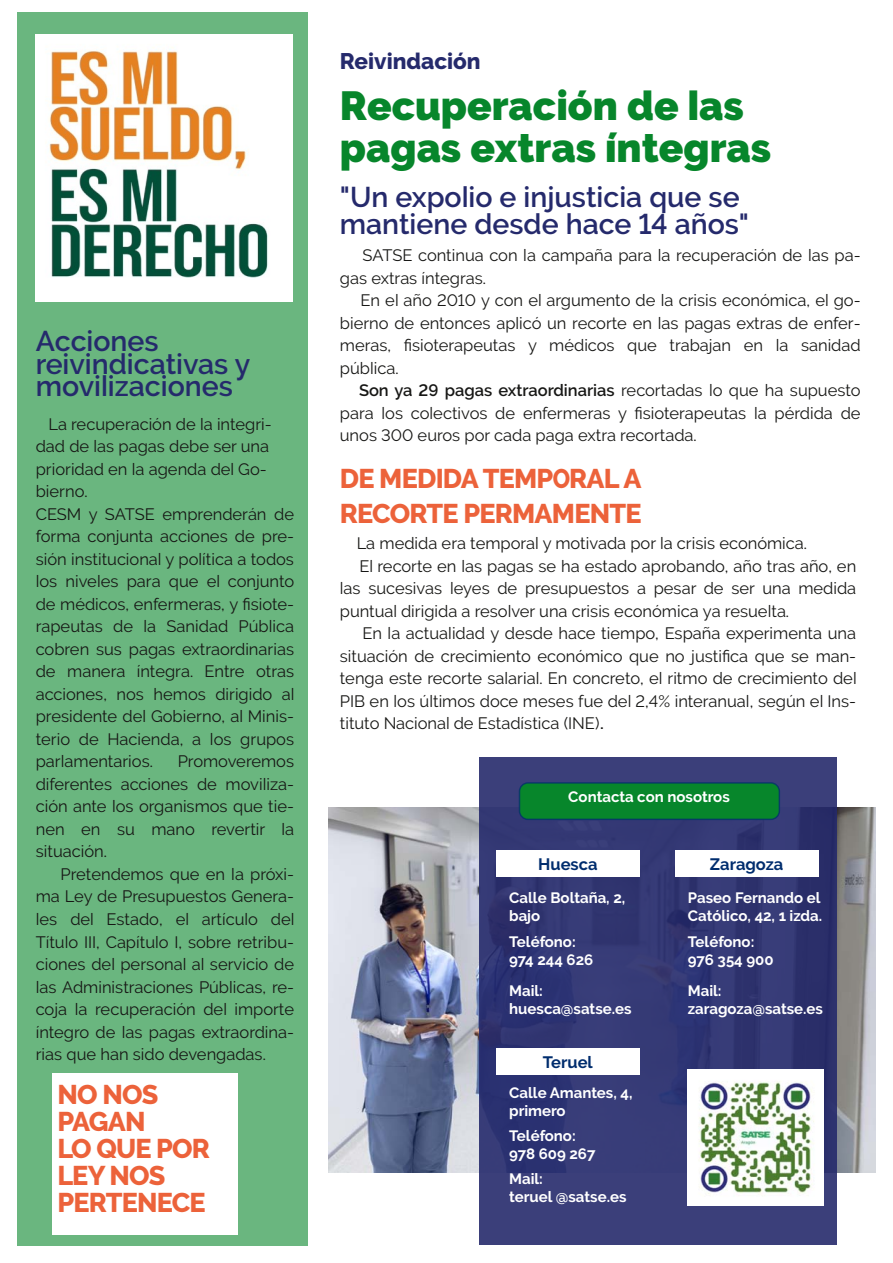
<style>
.page{position:relative;width:893px;height:1263px;background:#fff}
.page>*{position:absolute;margin:0;border:0;box-sizing:border-box;transform-origin:0 0}
.t1{font:40.5px/42px "SATSE Black";color:#07862b}
.t2{font:600 28.5px/22.5px "SATSE";color:#252a6c}
.t3{font:800 27px/27px "SATSE";letter-spacing:-.03em;color:#ec623a}
.t4{font:800 22.5px "SATSE";letter-spacing:-.005em;color:#252a6c}
.t5{font:16.5px/22.5px "SATSE";color:#171715;text-align:justify}
.t6{font:700 16.5px "Raleway";color:#002d6e}
.t7{font:700 15px/18px "Raleway";letter-spacing:-.005em;color:#fff}
.s1{font-weight:600}
.s2{font-family:"Arial";font-size:18px}
</style>
<div class="page">
<img style="left:329px;top:808px;width:547px;height:365px">
<div style="left:479px;top:757px;width:357px;height:488px;background:#252a6c;opacity:.9"></div>
<div style="left:17px;top:13px;width:290px;height:1233px;background:#6ab67f"></div>
<img style="left:36px;top:34px;width:256px;height:268px">
<div style="left:52px;top:1073px;width:185px;height:162px;background:#fff"></div>
<div style="left:519px;top:783px;width:260px;height:36px;background:#07862b;border-radius:9px"></div>
<div style="left:519px;top:782px;width:261px;height:38px;border:2px solid #002d6e;border-radius:9px"></div>
<div style="left:675px;top:850px;width:144px;height:27px;background:#fff"></div>
<div style="left:496px;top:850px;width:144px;height:27px;background:#fff"></div>
<div style="left:496px;top:1048px;width:144px;height:27px;background:#fff"></div>
<img style="left:688px;top:1069px;width:136px;height:136px">
<h2 class="t2" style="left:36px;top:330px;width:216px">Acciones reivindicativas y movilizaciones</h2>
<p class="t5" style="left:36px;top:413px;width:260px;text-align:left;text-indent:13px">La recuperación de la integri&shy;dad de las pagas debe ser una prioridad en la agenda del Go&shy;bierno.<br>CESM y SATSE emprenderán de forma conjunta acciones de pre&shy;sión institucional y política a todos los niveles para que el conjunto de médicos, enfermeras, y fisiote&shy;rapeutas de la Sanidad Pública cobren sus pagas extraordinarias de manera íntegra. Entre otras acciones, nos hemos dirigido al presidente del Gobierno, al Minis&shy;terio de Hacienda, a los grupos parlamentarios.</p>
<p class="t5" style="left:36px;top:750px;width:260px;text-indent:142px">Promoveremos diferentes acciones de moviliza&shy;ción ante los organismos que tie&shy;nen en su mano revertir la situación.</p>
<p class="t5" style="left:36px;top:863px;width:260px;text-indent:25px">Pretendemos que en la próxi&shy;ma Ley de Presupuestos Genera&shy;les del Estado, el artículo del Título III, Capítulo I, sobre retribu&shy;ciones del personal al servicio de las Administraciones Públicas, re&shy;coja la recuperación del importe íntegro de las pagas extraordina&shy;rias que han sido devengadas.</p>
<h3 class="t3" style="left:57px;top:1081px;width:154px">NO NOS<br>PAGAN<br>LO QUE POR<br>LEY NOS<br>PERTENECE</h3>
<h3 class="t4" style="left:340px;top:48px;width:142px">Reivindación</h3>
<h1 class="t1" style="left:340px;top:84px;width:433px">Recuperación de las pagas extras íntegras</h1>
<h2 class="t2" style="left:340px;top:183px;width:411px;line-height:27px">"Un expolio e injusticia que se mantiene desde hace 14 años"</h2>
<p class="t5" style="left:340px;top:244px;width:522px;text-indent:23px">SATSE continua con la campaña para la recuperación de las pa&shy;gas extras íntegras.</p>
<p class="t5" style="left:340px;top:289px;width:522px;text-indent:21px">En el año 2010 y con el argumento de la crisis económica, el go&shy;bierno de entonces aplicó un recorte en las pagas extras de enfer&shy;meras, fisioterapeutas y médicos que trabajan en la sanidad pública.</p>
<p class="t5" style="left:340px;top:379px;width:522px;text-indent:19px"><span class="s1">Son ya 29 pagas extraordinarias</span> recortadas lo que ha supuesto para los colectivos de enfermeras y fisioterapeutas la pérdida de unos 300 euros por cada paga extra recortada.</p>
<h3 class="t3" style="left:340px;top:462px;width:303px;line-height:34.5px">DE MEDIDA TEMPORAL A<br>RECORTE PERMAMENTE</h3>
<p class="t5" style="left:357px;top:532px;width:452px">La medida era temporal y motivada por la crisis económica.</p>
<p class="t5" style="left:359px;top:554px;width:498px">El recorte en las pagas se ha estado aprobando, año tras año, en</p>
<p class="t5" style="left:340px;top:577px;width:518px">las sucesivas leyes de presupuestos a pesar de ser una medida</p>
<p class="t5" style="left:340px;top:599px;width:451px">puntual dirigida a resolver una crisis económica ya resuelta.</p>
<p class="t5" style="left:362px;top:622px;width:495px">En la actualidad y desde hace tiempo, España experimenta una</p>
<p class="t5" style="left:340px;top:644px;width:518px">situación de crecimiento económico que no justifica que se man-</p>
<p class="t5" style="left:340px;top:667px;width:518px">tenga este recorte salarial. En concreto, el ritmo de crecimiento del</p>
<p class="t5" style="left:340px;top:689px;width:518px">PIB en los últimos doce meses fue del 2,4% interanual, según el Ins-</p>
<p class="t5" style="left:340px;top:712px;width:266px">tituto Nacional de Estadística (INE)<span class="s2">.</span></p>
<p class="t7" style="left:568px;top:788px;width:163px">Contacta con nosotros</p>
<p class="t6" style="left:538px;top:855px;width:61px">Huesca</p>
<p class="t7" style="left:509px;top:889px;width:117px">Calle Boltaña, 2, bajo</p>
<p class="t7" style="left:509px;top:933px;width:85px">Teléfono:<br>974 244 626</p>
<p class="t7" style="left:509px;top:981px;width:124px">Mail: huesca@satse.es</p>
<p class="t6" style="left:543px;top:1053px;width:51px">Teruel</p>
<p class="t7" style="left:509px;top:1084px;width:125px">Calle Amantes, 4, primero</p>
<p class="t7" style="left:509px;top:1126px;width:88px">Teléfono:<br>978 609 267</p>
<p class="t7" style="left:509px;top:1170px;width:119px">Mail:<br>teruel @satse.es</p>
<p class="t6" style="left:710px;top:855px;width:75px">Zaragoza</p>
<p class="t7" style="left:688px;top:889px;width:136px">Paseo Fernando el<br>Católico, 42, 1 izda.</p>
<p class="t7" style="left:688px;top:933px;width:87px">Teléfono:<br>976 354 900</p>
<p class="t7" style="left:688px;top:981px;width:137px">Mail: zaragoza@satse.es</p>
</div>
